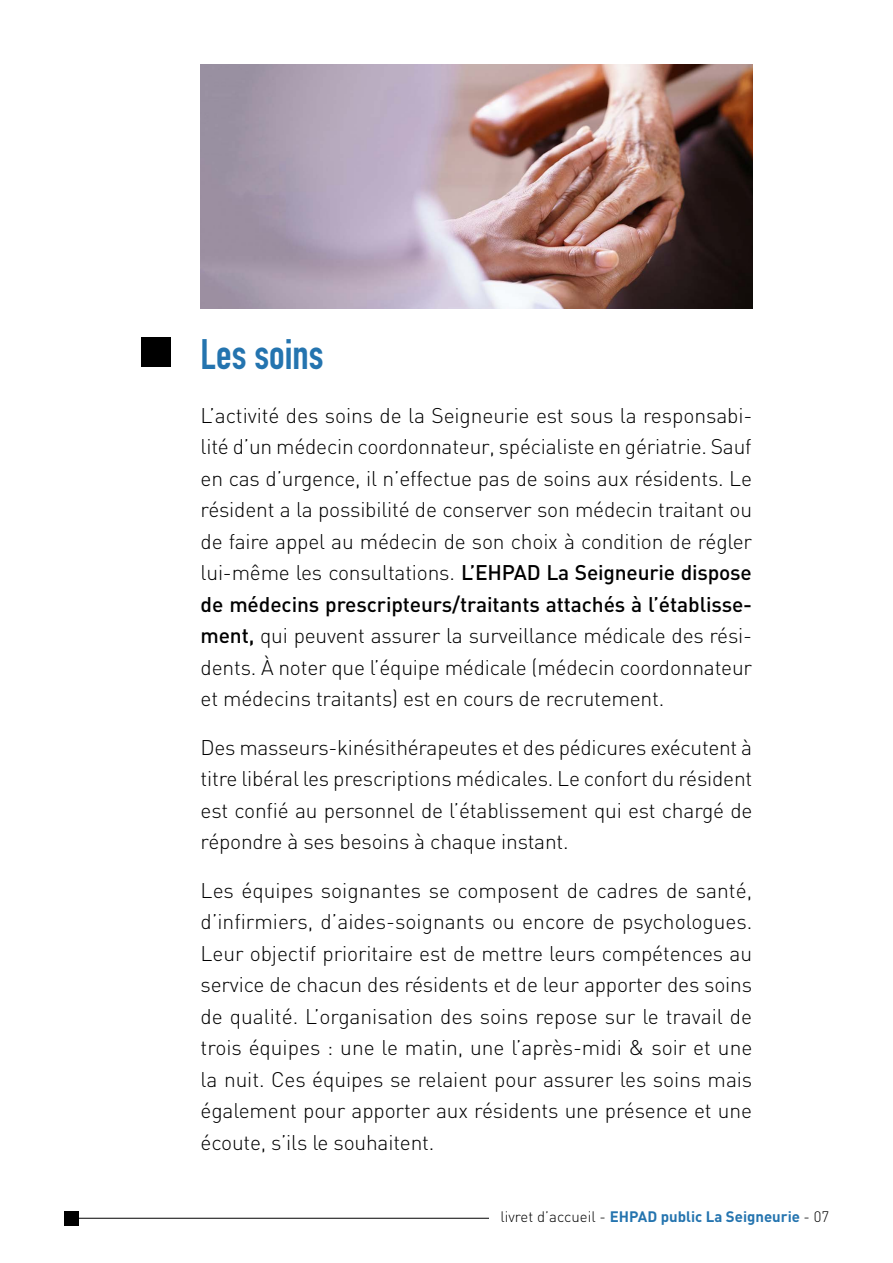
<style>
.page{position:relative;width:893px;height:1263px;background:#fff}
.page>*{position:absolute;margin:0;border:0;box-sizing:border-box;transform-origin:0 0}
.t1{font:42px "DIN Engschrift Std";color:#2474af}
.t2{font:300 21px/31.5px "DIN";letter-spacing:-.01em;color:#000;text-align:justify}
.t3{font:700 15px "DIN";color:#2474af}
.s1{font-weight:500}
.s2{font-weight:300;color:#000}
</style>
<div class="page">
<hr style="left:64px;top:1218px;width:425px;height:1px;background:#000">
<div style="left:64px;top:1211px;width:15px;height:15px;background:#000"></div>
<div style="left:141px;top:337px;width:30px;height:30px;background:#000"></div>
<img style="left:201px;top:65px;width:551px;height:244px">
<h1 class="t1" style="left:201px;top:329px;width:124px">Les soins</h1>
<p class="t2" style="left:201px;top:399px;width:553px">L’activité des soins de la Seigneurie est sous la responsabi&shy;lité d’un médecin coordonnateur, spécialiste en gériatrie. Sauf en cas d’urgence, il n’effectue pas de soins aux résidents. Le résident a la possibilité de conserver son médecin traitant ou de faire appel au médecin de son choix à condition de régler lui-même les consultations. <span class="s1">L’EHPAD La Seigneurie dispose de médecins prescripteurs/traitants attachés à l’établisse&shy;ment,</span> qui peuvent assurer la surveillance médicale des rési&shy;dents. À noter que l’équipe médicale (médecin coordonnateur et médecins traitants) est en cours de recrutement.</p>
<p class="t2" style="left:201px;top:731px;width:553px">Des masseurs-kinésithérapeutes et des pédicures exécutent à titre libéral les prescriptions médicales. Le confort du résident est confié au personnel de l’établissement qui est chargé de répondre à ses besoins à chaque instant.</p>
<p class="t2" style="left:201px;top:874px;width:553px">Les équipes soignantes se composent de cadres de santé, d’infirmiers, d’aides-soignants ou encore de psychologues.<br>Leur objectif prioritaire est de mettre leurs compétences au service de chacun des résidents et de leur apporter des soins de qualité. L’organisation des soins repose sur le travail de trois équipes : une le matin, une l’après-midi &amp; soir et une la nuit. Ces équipes se relaient pour assurer les soins mais également pour apporter aux résidents une présence et une écoute, s’ils le souhaitent.</p>
<p class="t3" style="left:500px;top:1207px;width:330px"><span class="s2">livret d’accueil -</span> EHPAD public La Seigneurie <span class="s2">- 07</span></p>
</div>
